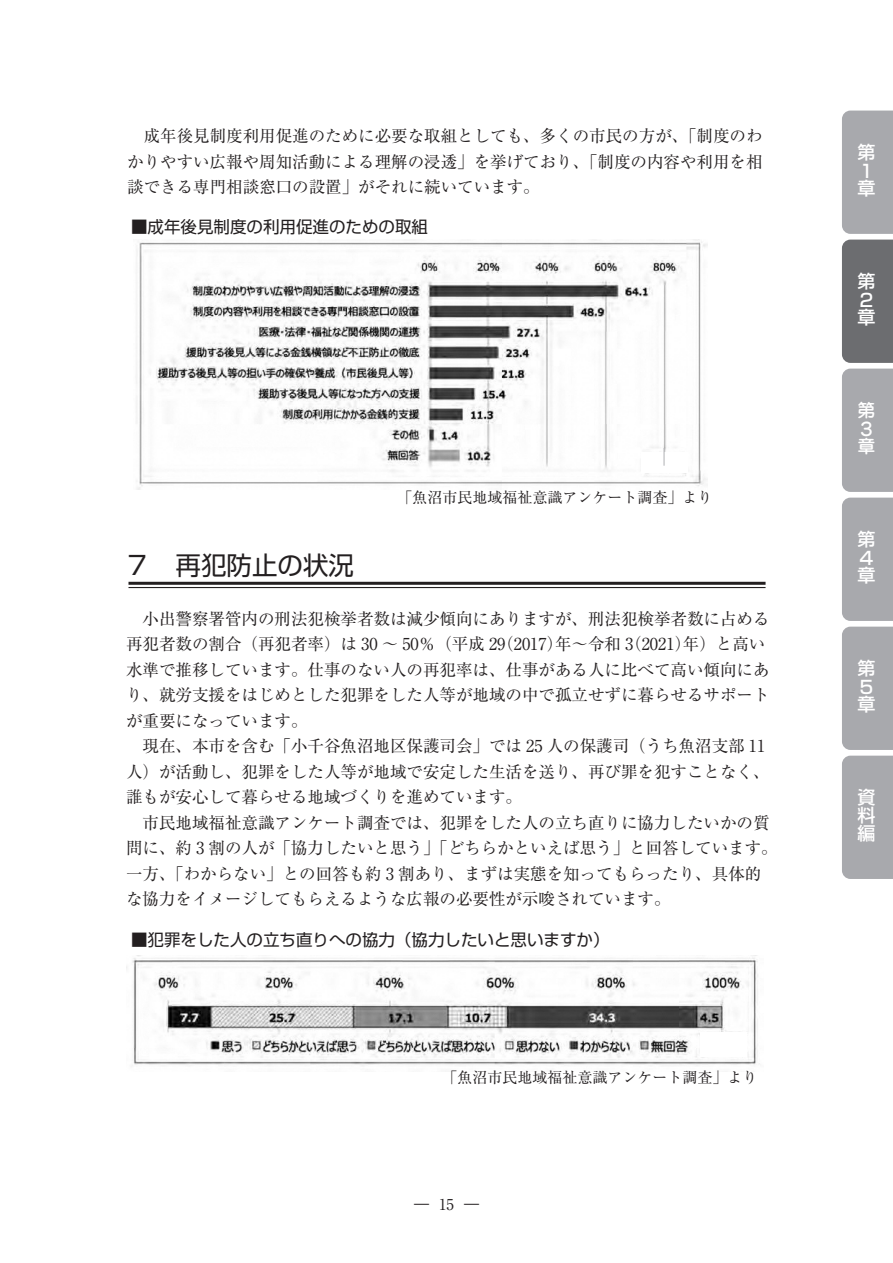
<style>
.page{position:relative;width:893px;height:1263px;background:#fff}
.page>*{position:absolute;margin:0;border:0;box-sizing:border-box;transform-origin:0 0}
.t1{font:25.5px "Shin Go Pro";color:#231f20}
.t2{font:500 18px/18px "Shin Go Pro";color:#fff}
.t3{font:500 18px/18px "Jun 34 Pro";color:#fff}
.t4{font:16.5px/25.5px "Ryumin Pro";color:#231f20;text-align:justify}
.t5{font:16.5px "Shin Go Pro";color:#231f20}
.t6{font:15px "Ryumin Pro";color:#231f20}
</style>
<div class="page">
<img style="left:136px;top:240px;width:571px;height:249px">
<hr style="left:128px;top:582px;width:637px;height:3px;background:#231f20">
<hr style="left:128px;top:587px;width:637px;height:1px;background:#231f20">
<div style="left:842px;top:111px;width:51px;height:123px;background:#a8a9ad"></div>
<div style="left:842px;top:240px;width:51px;height:123px;background:#6c6d70"></div>
<div style="left:842px;top:369px;width:51px;height:123px;background:#a8a9ad"></div>
<div style="left:842px;top:498px;width:51px;height:123px;background:#a8a9ad"></div>
<div style="left:842px;top:627px;width:51px;height:123px;background:#a8a9ad"></div>
<div style="left:842px;top:756px;width:51px;height:123px;background:#a8a9ad"></div>
<img style="left:126px;top:955px;width:634px;height:111px">
<div style="left:641px;top:453px;width:47px;height:20px;background:#fff"></div>
<div style="left:700px;top:1032px;width:46px;height:25px;background:#fff"></div>
<svg style="left:663px;top:448px;width:2px;height:18px"></svg>
<p class="t4" style="left:127px;top:122px;width:637px">　成年後見制度利用促進のために必要な取組としても、多くの市民の方が、「制度のわかりやすい広報や周知活動による理解の浸透」を挙げており、「制度の内容や利用を相談できる専門相談窓口の設置」がそれに続いています。</p>
<p class="t5" style="left:131px;top:213px;width:298px">■成年後見制度の利用促進のための取組</p>
<h1 class="t1" style="left:124px;top:545px;width:231px">７　再犯防止の状況</h1>
<p class="t6" style="left:398px;top:485px;width:316px">「魚沼市民地域福祉意識アンケート調査」より</p>
<p class="t4" style="left:126px;top:605px;width:653px;text-align:left">　小出警察署管内の刑法犯検挙者数は減少傾向にありますが、刑法犯検挙者数に占める再犯者数の割合（再犯者率）は 30 ～ 50％（平成 29（2017）年～令和 3（2021）年）と高い水準で推移しています。仕事のない人の再犯率は、仕事がある人に比べて高い傾向にあり、就労支援をはじめとした犯罪をした人等が地域の中で孤立せずに暮らせるサポートが重要になっています。<br>　現在、本市を含む「小千谷魚沼地区保護司会」では 25 人の保護司（うち魚沼支部 11人）が活動し、犯罪をした人等が地域で安定した生活を送り、再び罪を犯すことなく、誰もが安心して暮らせる地域づくりを進めています。<br>　市民地域福祉意識アンケート調査では、犯罪をした人の立ち直りに協力したいかの質問に、約 3 割の人が「協力したいと思う」「どちらかといえば思う」と回答しています。一方、「わからない」との回答も約 3 割あり、まずは実態を知ってもらったり、具体的な協力をイメージしてもらえるような広報の必要性が示唆されています。</p>
<p class="t5" style="left:131px;top:926px;width:480px">■犯罪をした人の立ち直りへの協力（協力したいと思いますか）</p>
<p class="t6" style="left:442px;top:1066px;width:316px">「魚沼市民地域福祉意識アンケート調査」より</p>
<p class="t6" style="left:414px;top:1192px;width:66px">― 15 ―</p>
<p class="t2" style="left:857px;top:141px;width:19px">第<br>１章</p>
<p class="t2" style="left:857px;top:270px;width:19px">第<br>２章</p>
<p class="t3" style="left:857px;top:400px;width:19px">第<br>３章</p>
<p class="t2" style="left:857px;top:528px;width:19px;text-align:justify">第４章</p>
<p class="t2" style="left:857px;top:657px;width:19px">第<br>５章</p>
<p class="t2" style="left:857px;top:786px;width:19px;text-align:justify">資料編</p>
</div>
